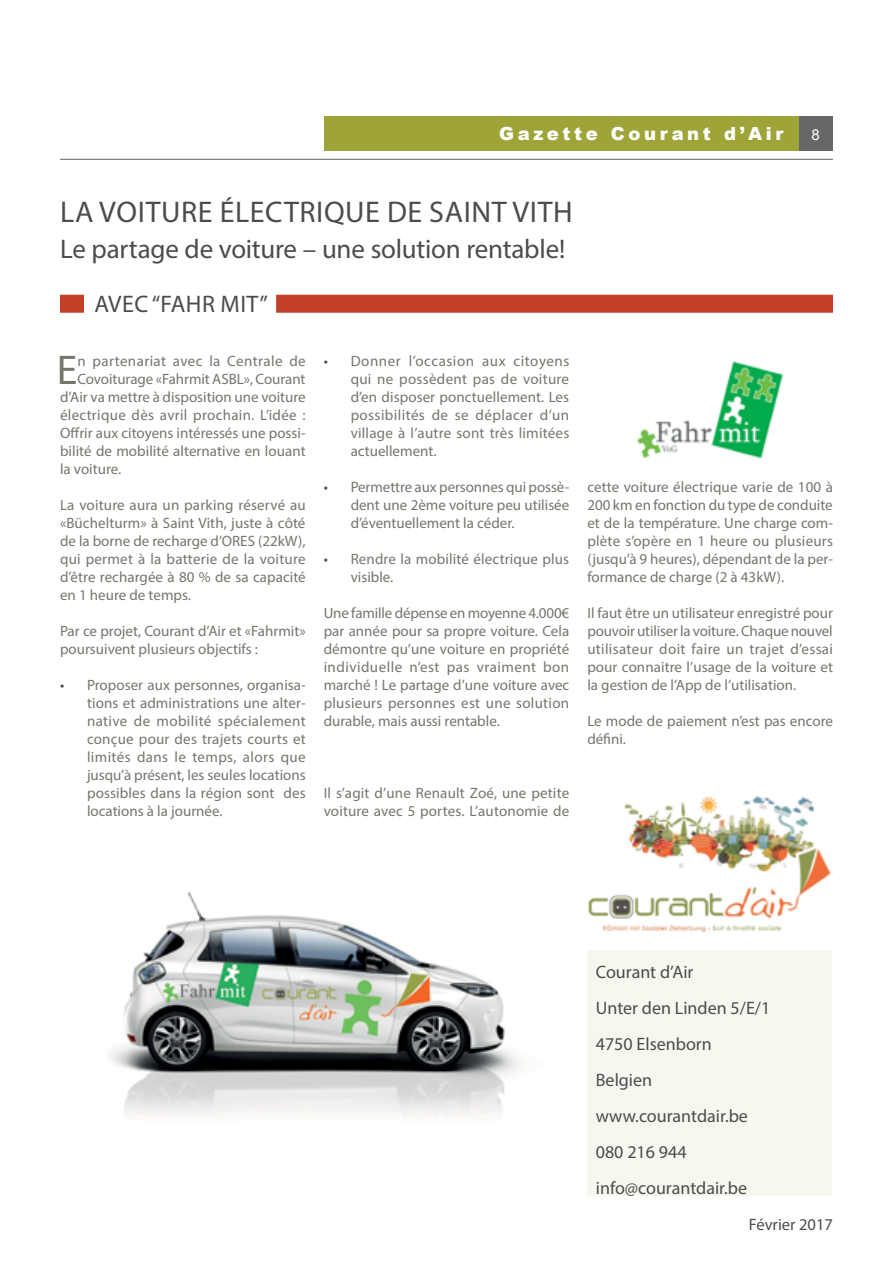
<style>
.page{position:relative;width:893px;height:1263px;background:#fff}
.page>*{position:absolute;margin:0;border:0;box-sizing:border-box;transform-origin:0 0}
.t1{font:41.7px "Myriad Pro";color:#73776c}
.t2{font:30px "Myriad Pro";letter-spacing:.02em;color:#4b4d4d}
.t3{font:27px "Myriad Pro";letter-spacing:-.01em;color:#4b4d4d}
.t4{font:24px "Myriad Pro";letter-spacing:.02em;color:#4b4d4d}
.t5{font:18px/36px "Myriad Pro";color:#4b4d4d}
.t6{font:900 18px "Arial";letter-spacing:.2em;color:#fff}
.t7{font:16.5px "Myriad Pro";color:#4b4d4d}
.t8{font:15px/18px "Myriad Pro";color:#73776c;text-align:justify}
.t9{font:15px "Myriad Pro";letter-spacing:.02em;color:#73776c}
.t10{font:15px "Myriad Pro";letter-spacing:.03em;color:#73776c}
.t11{font:15px "Arial";color:#fff}
.s1{color:#4b4d4d}
</style>
<div class="page">
<div style="left:798px;top:116px;width:35px;height:35px;background:#666767"></div>
<hr style="left:60px;top:159px;width:773px;height:1px;background:#73776c">
<div style="left:324px;top:116px;width:474px;height:35px;background:#9fa438"></div>
<div style="left:60px;top:295px;width:24px;height:18px;background:#c34028"></div>
<div style="left:276px;top:295px;width:557px;height:18px;background:#c34028"></div>
<img style="left:109px;top:892px;width:411px;height:225px">
<img style="left:636px;top:361px;width:148px;height:98px">
<div style="left:587px;top:950px;width:245px;height:245px;background:#f7f7ef"></div>
<img style="left:588px;top:796px;width:245px;height:137px">
<p class="t6" style="left:499px;top:120px;width:286px">Gazette Courant d’Air</p>
<p class="t11" style="left:811px;top:125px;width:10px">8</p>
<h2 class="t2" style="left:60px;top:193px;width:514px">LA VOITURE ÉLECTRIQUE DE SAINT VITH</h2>
<h3 class="t3" style="left:60px;top:232px;width:507px">Le partage de voiture – une solution rentable!</h3>
<h3 class="t4" style="left:94px;top:289px;width:175px">AVEC “FAHR MIT”</h3>
<h1 class="t1" style="left:57px;top:344px;width:22px">E</h1>
<p class="t10" style="left:77px;top:352px;width:230px">n partenariat avec la Centrale de</p>
<p class="t8" style="left:77px;top:370px;width:230px">Covoiturage «Fahrmit ASBL», Courant</p>
<p class="t8" style="left:60px;top:388px;width:247px">d’Air va mettre à disposition une voiture</p>
<p class="t9" style="left:60px;top:406px;width:247px">électrique dès avril prochain. L’idée :</p>
<p class="t8" style="left:60px;top:424px;width:247px">Offrir aux citoyens intéressés une possi-</p>
<p class="t8" style="left:60px;top:442px;width:247px">bilité de mobilité alternative en louant</p>
<p class="t8" style="left:60px;top:460px;width:63px">la voiture.</p>
<p class="t8" style="left:60px;top:496px;width:247px">La voiture aura un parking réservé au «Büchelturm» à Saint Vith, juste à côté de la borne de recharge d’ORES (22kW), qui permet à la batterie de la voiture d’être rechargée à 80 % de sa capacité en 1 heure de temps.</p>
<p class="t8" style="left:60px;top:622px;width:247px">Par ce projet, Courant d’Air et «Fahrmit» poursuivent plusieurs objectifs :</p>
<p class="t8" style="left:87px;top:676px;width:220px;text-indent:-27px"><span class="s1">•</span> Proposer aux personnes, organisa&shy;tions et administrations une alter&shy;native de mobilité spécialement conçue pour des trajets courts et limités dans le temps, alors que jusqu’à présent, les seules locations possibles dans la région sont des locations à la journée.</p>
<p class="t8" style="left:351px;top:352px;width:220px;text-indent:-27px"><span class="s1">•</span> Donner l’occasion aux citoyens qui ne possèdent pas de voiture d’en disposer ponctuellement. Les possibilités de se déplacer d’un village à l’autre sont très limitées actuellement.</p>
<p class="t8" style="left:351px;top:478px;width:220px;text-indent:-27px"><span class="s1">•</span> Permettre aux personnes qui possè&shy;dent une 2ème voiture peu utilisée d’éventuellement la céder.</p>
<p class="t8" style="left:351px;top:550px;width:220px;text-indent:-27px"><span class="s1">•</span> Rendre la mobilité électrique plus visible.</p>
<p class="t8" style="left:324px;top:604px;width:247px">Une famille dépense en moyenne 4.000€ par année pour sa propre voiture. Cela démontre qu’une voiture en propriété individuelle n’est pas vraiment bon marché ! Le partage d’une voiture avec plusieurs personnes est une solution durable, mais aussi rentable.</p>
<p class="t8" style="left:324px;top:784px;width:247px">Il s’agit d’une Renault Zoé, une petite voiture avec 5 portes. L’autonomie de</p>
<p class="t8" style="left:587px;top:478px;width:247px">cette voiture électrique varie de 100 à 200 km en fonction du type de conduite et de la température. Une charge com&shy;plète s’opère en 1 heure ou plusieurs (jusqu’à 9 heures), dépendant de la per&shy;formance de charge (2 à 43kW).</p>
<p class="t8" style="left:587px;top:604px;width:247px">Il faut être un utilisateur enregistré pour pouvoir utiliser la voiture. Chaque nouvel utilisateur doit faire un trajet d’essai pour connaitre l’usage de la voiture et la gestion de l’App de l’utilisation.</p>
<p class="t8" style="left:587px;top:712px;width:247px">Le mode de paiement n’est pas encore défini.</p>
<p class="t5" style="left:596px;top:954px;width:176px">Courant d’Air<br>Unter den Linden 5/E/1<br>4750 Elsenborn<br>Belgien www.courantdair.be<br>080 216 944 info@courantdair.be</p>
<p class="t7" style="left:749px;top:1214px;width:86px">Février 2017</p>
</div>
